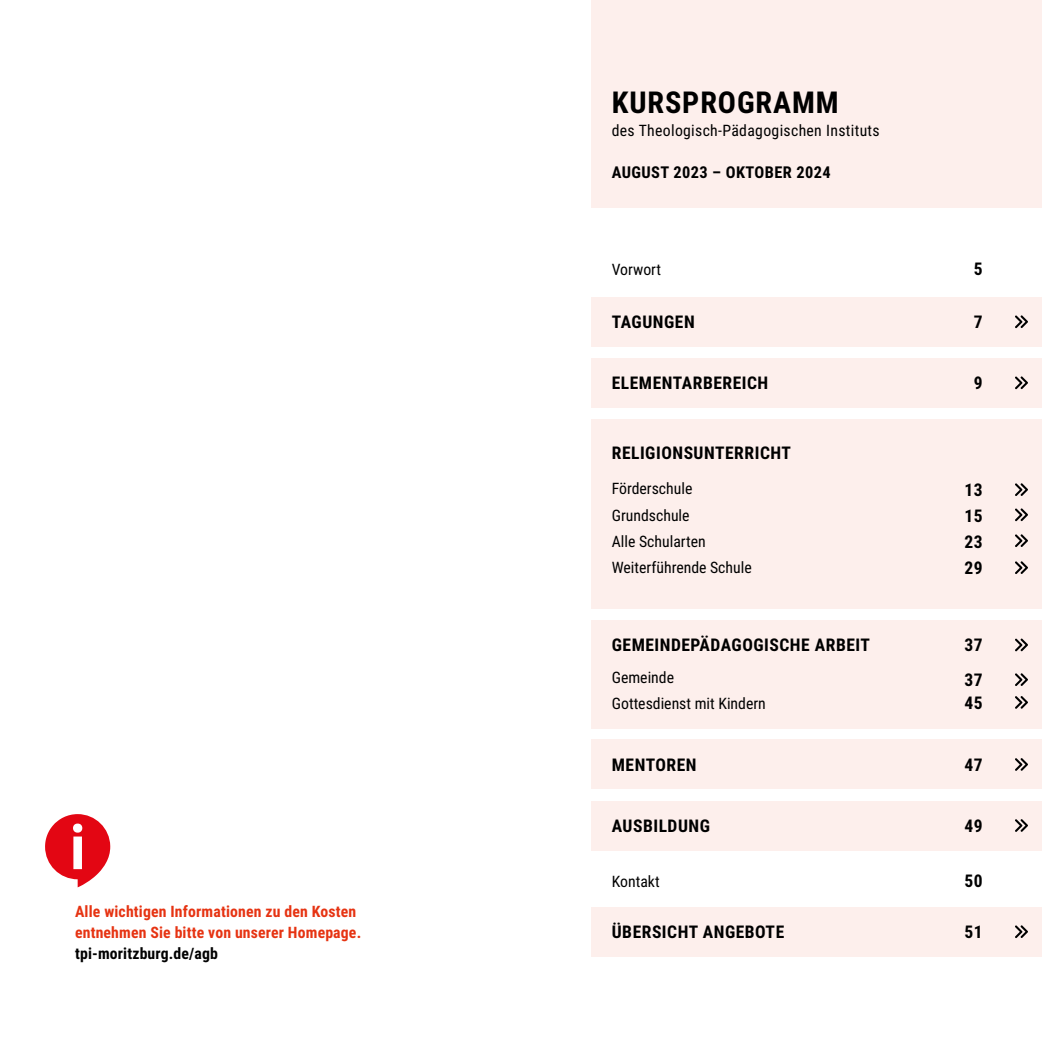
<style>
.page{position:relative;width:1042px;height:1042px;background:#fff}
.page>*{position:absolute;margin:0;border:0;box-sizing:border-box;transform-origin:0 0}
.t1{font:700 30.1px "Roboto Condensed";letter-spacing:.03em;color:#000}
.t2{font:700 17.5px/26.1px "Roboto Condensed";letter-spacing:.03em;color:#000;text-align:justify}
.t3{font:700 16.28px "Roboto Condensed";letter-spacing:.025em;color:#000}
.t4{font:15.75px/26.2px "Roboto Condensed";color:#000}
.t5{font:700 15.75px/21px "Roboto Condensed";letter-spacing:.01em;color:#e63312}
.t6{font:15.75px "Roboto Condensed";letter-spacing:.02em;color:#000}
.t7{font:700 15.75px "Roboto Condensed";letter-spacing:.01em;color:#000}
</style>
<div class="page">
<div style="left:591px;top:0;width:451px;height:208px;background:#fdefec"></div>
<div style="left:591px;top:358px;width:451px;height:50px;background:#fdefec"></div>
<svg style="left:1015px;top:376px;width:13px;height:13px"></svg>
<div style="left:591px;top:297px;width:451px;height:49px;background:#fdefec"></div>
<svg style="left:1015px;top:315px;width:13px;height:13px"></svg>
<div style="left:591px;top:739px;width:451px;height:50px;background:#fdefec"></div>
<svg style="left:1015px;top:758px;width:13px;height:13px"></svg>
<div style="left:591px;top:801px;width:451px;height:49px;background:#fdefec"></div>
<svg style="left:1015px;top:819px;width:13px;height:13px"></svg>
<div style="left:591px;top:907px;width:451px;height:49px;background:#fdefec"></div>
<svg style="left:1015px;top:925px;width:13px;height:13px"></svg>
<div style="left:591px;top:419px;width:451px;height:190px;background:#fdefec"></div>
<svg style="left:1015px;top:483px;width:13px;height:13px"></svg>
<svg style="left:1015px;top:508px;width:13px;height:13px"></svg>
<svg style="left:1015px;top:534px;width:13px;height:13px"></svg>
<svg style="left:1015px;top:561px;width:13px;height:13px"></svg>
<div style="left:591px;top:620px;width:451px;height:108px;background:#fdefec"></div>
<svg style="left:1015px;top:638px;width:13px;height:13px"></svg>
<svg style="left:1015px;top:673px;width:13px;height:13px"></svg>
<svg style="left:1015px;top:696px;width:13px;height:13px"></svg>
<svg style="left:45px;top:814px;width:65px;height:73px"></svg>
<p class="t5" style="left:75px;top:900px;width:288px">Alle wichtigen Informationen zu den Kosten entnehmen Sie bitte von unserer Homepage.</p>
<p class="t7" style="left:75px;top:942px;width:144px">tpi-moritzburg.de/agb</p>
<h1 class="t1" style="left:612px;top:81px;width:228px">KURSPROGRAMM</h1>
<p class="t6" style="left:612px;top:120px;width:269px">des Theologisch-Pädagogischen Instituts</p>
<p class="t3" style="left:612px;top:161px;width:220px">AUGUST 2023 – OKTOBER 2024</p>
<p class="t4" style="left:612px;top:255px;width:51px">Vorwort</p>
<p class="t2" style="left:974px;top:255px;width:10px">5</p>
<p class="t2" style="left:612px;top:308px;width:84px">TAGUNGEN</p>
<p class="t2" style="left:974px;top:308px;width:10px">7</p>
<p class="t2" style="left:612px;top:369px;width:158px">ELEMENTARBEREICH</p>
<p class="t2" style="left:974px;top:369px;width:10px">9</p>
<p class="t2" style="left:612px;top:439px;width:181px">RELIGIONSUNTERRICHT</p>
<p class="t4" style="left:612px;top:475px;width:82px">Förderschule</p>
<p class="t2" style="left:964px;top:476px;width:20px">13</p>
<p class="t4" style="left:612px;top:501px;width:141px">Grundschule<br>Alle Schularten<br>Weiterführende Schule</p>
<p class="t2" style="left:964px;top:502px;width:20px">15<br>23<br>29</p>
<p class="t2" style="left:612px;top:631px;width:260px">GEMEINDEPÄDAGOGISCHE ARBEIT</p>
<p class="t2" style="left:964px;top:631px;width:20px">37</p>
<p class="t4" style="left:612px;top:663px;width:156px">Gemeinde<br>Gottesdienst mit Kindern</p>
<p class="t2" style="left:964px;top:668px;width:20px;line-height:22.8px">37<br>45</p>
<p class="t2" style="left:612px;top:751px;width:86px">MENTOREN</p>
<p class="t2" style="left:964px;top:751px;width:20px">47</p>
<p class="t2" style="left:612px;top:812px;width:100px">AUSBILDUNG</p>
<p class="t2" style="left:964px;top:812px;width:20px">49</p>
<p class="t4" style="left:612px;top:868px;width:49px">Kontakt</p>
<p class="t2" style="left:964px;top:867px;width:20px">50</p>
<p class="t2" style="left:612px;top:918px;width:174px">ÜBERSICHT ANGEBOTE</p>
<p class="t2" style="left:964px;top:918px;width:20px">51</p>
</div>
